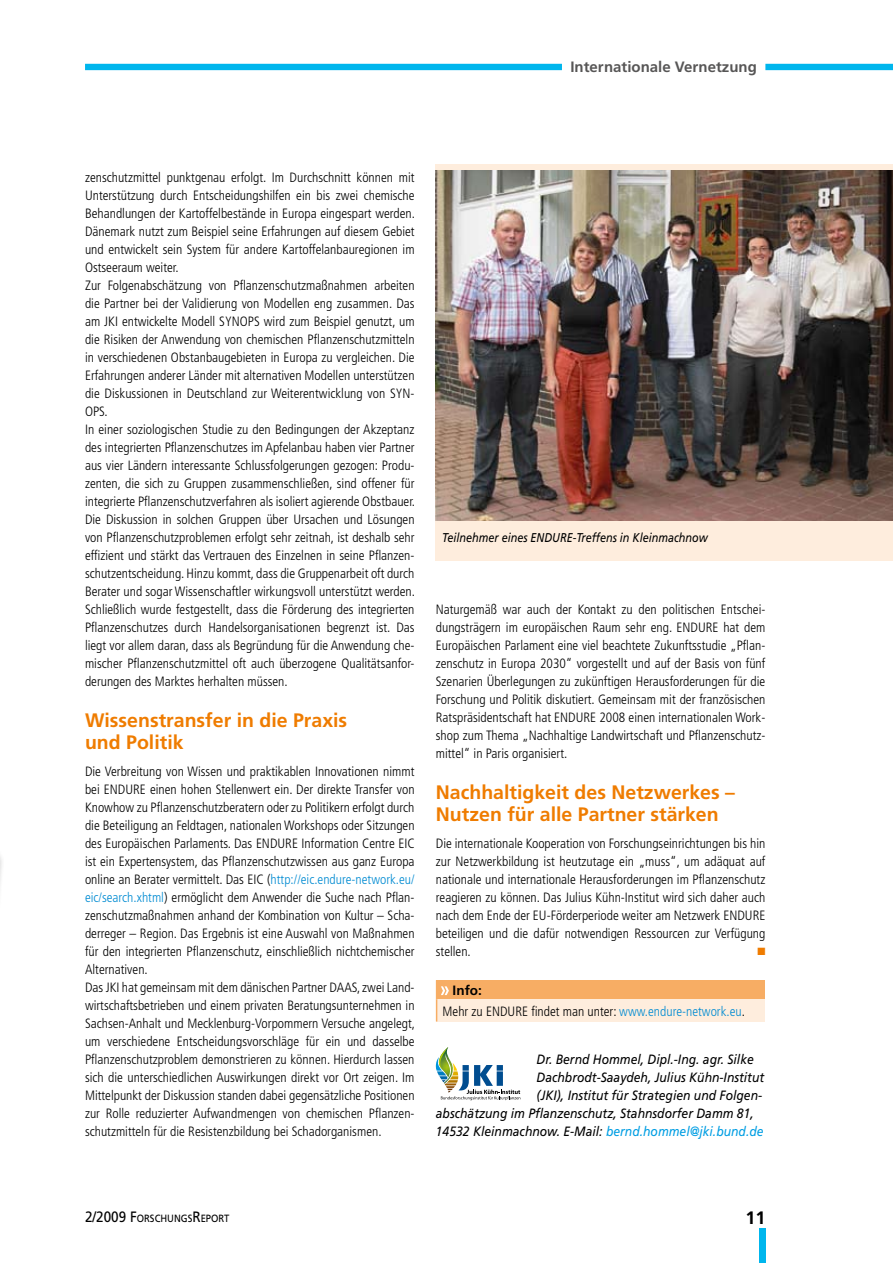
<style>
.page{position:relative;width:893px;height:1263px;background:#fff}
.page>*{position:absolute;margin:0;border:0;box-sizing:border-box;transform-origin:0 0}
.t1{font:700 19.5px/22.5px "Frutiger";color:#ef7c00}
.t2{font:700 18px "Frutiger";color:#000}
.t3{font:700 15px "Frutiger";color:#575656}
.t4{font:300 condensed 13.5px/18px "Frutiger";color:#000}
.t5{font:italic 13.5px "Frutiger";color:#000;scale:.9 1}
.t6{font:italic 12.75px "Frutiger";color:#000;scale:.85 1}
.t7{font:10.5px "Frutiger";color:#000;scale:.9 1}
.t8{font:10.5px "Zapf Dingbats";color:#ef7c00}
.s1{color:#008bd2}
.s2{font-weight:700;font-stretch:normal}
.s3{color:#009ee3}
.s4{font-size:15px}
</style>
<div class="page">
<div style="left:436px;top:164px;width:457px;height:396px;background:#feeddd"></div>
<div style="left:437px;top:980px;width:328px;height:19px;background:#f7ad64"></div>
<div style="left:437px;top:999px;width:328px;height:22px;background:#feeddd"></div>
<svg style="left:436px;top:980px;width:13px;height:41px"></svg>
<svg style="left:436px;top:1047px;width:84px;height:53px"></svg>
<img style="left:436px;top:170px;width:457px;height:351px">
<svg style="left:85px;top:64px;width:808px;height:6px"></svg>
<div style="left:759px;top:1229px;width:6px;height:34px;background:#00b6ed"></div>
<p class="t3" style="left:570px;top:58px;width:188px">Internationale Vernetzung</p>
<p class="t4" style="left:85px;top:169px;width:332px">zenschutzmittel punktgenau erfolgt. Im Durchschnitt können mit Unterstützung durch Entscheidungshilfen ein bis zwei chemische Behandlungen der Kartoffelbestände in Europa eingespart werden.<br>Dänemark nutzt zum Beispiel seine Erfahrungen auf diesem Gebiet und entwickelt sein System für andere Kartoffelanbauregionen im Ostseeraum weiter.<br>Zur Folgenabschätzung von Pflanzenschutzmaßnahmen arbeiten die Partner bei der Validierung von Modellen eng zusammen. Das am JKI entwickelte Modell SYNOPS wird zum Beispiel genutzt, um die Risiken der Anwendung von chemischen Pflanzenschutzmitteln in verschiedenen Obstanbaugebieten in Europa zu vergleichen. Die Erfahrungen anderer Länder mit alternativen Modellen unterstützen die Diskussionen in Deutschland zur Weiterentwicklung von SYN-OPS.<br>In einer soziologischen Studie zu den Bedingungen der Akzeptanz des integrierten Pflanzenschutzes im Apfelanbau haben vier Partner aus vier Ländern interessante Schlussfolgerungen gezogen: Produ&shy;zenten, die sich zu Gruppen zusammenschließen, sind offener für integrierte Pflanzenschutzverfahren als isoliert agierende Obstbauer.<br>Die Diskussion in solchen Gruppen über Ursachen und Lösungen von Pflanzenschutzproblemen erfolgt sehr zeitnah, ist deshalb sehr effizient und stärkt das Vertrauen des Einzelnen in seine Pflanzen&shy;schutzentscheidung. Hinzu kommt, dass die Gruppenarbeit oft durch Berater und sogar Wissenschaftler wirkungsvoll unterstützt werden.<br>Schließlich wurde festgestellt, dass die Förderung des integrierten Pflanzenschutzes durch Handelsorganisationen begrenzt ist. Das liegt vor allem daran, dass als Begründung für die Anwendung che&shy;mischer Pflanzenschutzmittel oft auch überzogene Qualitätsanfor&shy;derungen des Marktes herhalten müssen.</p>
<h1 class="t1" style="left:85px;top:708px;width:264px">Wissenstransfer in die Praxis und Politik</h1>
<p class="t4" style="left:85px;top:763px;width:332px">Die Verbreitung von Wissen und praktikablen Innovationen nimmt bei ENDURE einen hohen Stellenwert ein. Der direkte Transfer von Knowhow zu Pflanzenschutzberatern oder zu Politikern erfolgt durch die Beteiligung an Feldtagen, nationalen Workshops oder Sitzungen des Europäischen Parlaments. Das ENDURE Information Centre EIC ist ein Expertensystem, das Pflanzenschutzwissen aus ganz Europa online an Berater vermittelt. Das EIC (<span class="s1">http://eic.endure-network.eu/ eic/search.xhtml</span>) ermöglicht dem Anwender die Suche nach Pflan&shy;zenschutzmaßnahmen anhand der Kombination von Kultur – Scha&shy;derreger – Region. Das Ergebnis ist eine Auswahl von Maßnahmen für den integrierten Pflanzenschutz, einschließlich nichtchemischer Alternativen.<br>Das JKI hat gemeinsam mit dem dänischen Partner DAAS, zwei Land&shy;wirtschaftsbetrieben und einem privaten Beratungsunternehmen in Sachsen-Anhalt und Mecklenburg-Vorpommern Versuche angelegt, um verschiedene Entscheidungsvorschläge für ein und dasselbe Pflanzenschutzproblem demonstrieren zu können. Hierdurch lassen sich die unterschiedlichen Auswirkungen direkt vor Ort zeigen. Im Mittelpunkt der Diskussion standen dabei gegensätzliche Positionen zur Rolle reduzierter Aufwandmengen von chemischen Pflanzen&shy;schutzmitteln für die Resistenzbildung bei Schadorganismen.</p>
<p class="t6" style="left:442px;top:530px;width:314px">Teilnehmer eines ENDURE-Treffens in Kleinmachnow</p>
<p class="t4" style="left:436px;top:601px;width:331px;text-align:justify">Naturgemäß war auch der Kontakt zu den politischen Entschei&shy;dungsträgern im europäischen Raum sehr eng. ENDURE hat dem Europäischen Parlament eine viel beachtete Zukunftsstudie „Pflan&shy;zenschutz in Europa 2030“ vorgestellt und auf der Basis von fünf Szenarien Überlegungen zu zukünftigen Herausforderungen für die Forschung und Politik diskutiert. Gemeinsam mit der französischen Ratspräsidentschaft hat ENDURE 2008 einen internationalen Work&shy;shop zum Thema „Nachhaltige Landwirtschaft und Pflanzenschutz&shy;mittel“ in Paris organisiert.</p>
<h1 class="t1" style="left:436px;top:780px;width:301px">Nachhaltigkeit des Netzwerkes –<br>Nutzen für alle Partner stärken</h1>
<p class="t4" style="left:436px;top:835px;width:331px;text-align:justify">Die internationale Kooperation von Forschungseinrichtungen bis hin zur Netzwerkbildung ist heutzutage ein „muss“, um adäquat auf nationale und internationale Herausforderungen im Pflanzenschutz reagieren zu können. Das Julius Kühn-Institut wird sich daher auch nach dem Ende der EU-Förderperiode weiter am Netzwerk ENDURE beteiligen und die dafür notwendigen Ressourcen zur Verfügung stellen.</p>
<p class="t8" style="left:757px;top:946px;width:9px">■</p>
<p class="t4" style="left:443px;top:980px;width:304px;line-height:20.4px;text-indent:10px"><span class="s2">Info:<br></span>Mehr zu ENDURE findet man unter: <span class="s1">www.endure-network.eu</span>.</p>
<p class="t5" style="left:537px;top:1052px;width:243px">Dr. Bernd Hommel, Dipl.-Ing. agr. Silke</p>
<p class="t5" style="left:537px;top:1070px;width:254px">Dachbrodt-Saaydeh, Julius Kühn-Institut</p>
<p class="t5" style="left:537px;top:1088px;width:252px">(JKI), Institut für Strategien und Folgen-</p>
<p class="t5" style="left:436px;top:1106px;width:355px">abschätzung im Pflanzenschutz, Stahnsdorfer Damm 81,</p>
<p class="t5" style="left:436px;top:1124px;width:366px">14532 Kleinmachnow. E-Mail: <span class="s3">bernd.hommel@jki.bund.de</span></p>
<p class="t7" style="left:85px;top:1212px;width:162px"><span class="s4">2/2009 F</span>ORSCHUNGS<span class="s4">R</span>EPORT</p>
<h2 class="t2" style="left:745px;top:1207px;width:22px">11</h2>
</div>
